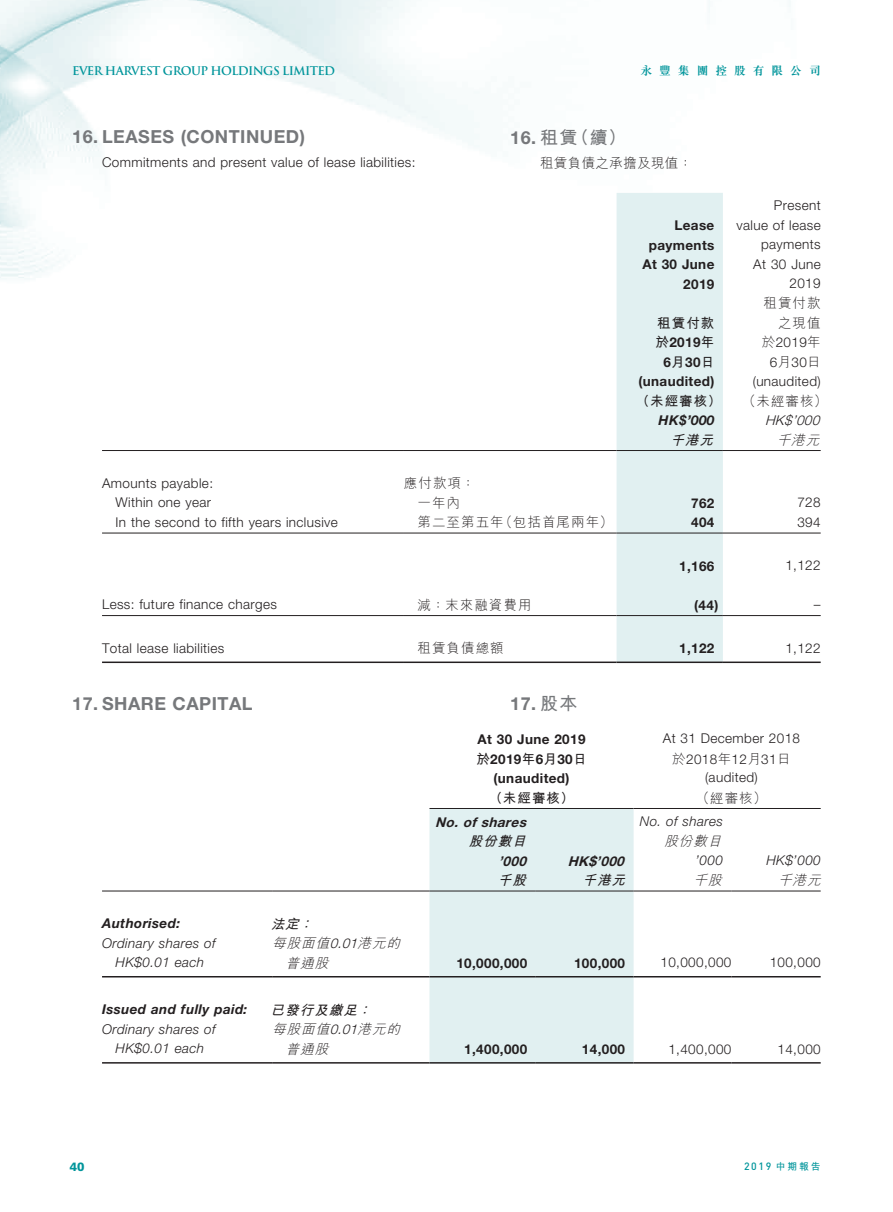
<style>
.page{position:relative;width:893px;height:1212px;background:#fff}
.page>*{position:absolute;margin:0;border:0;box-sizing:border-box;transform-origin:0 0}
.t1{font:700 18px "Helvetica Neue LT Std";letter-spacing:.03em;color:#76787b}
.t2{font:700 18px "M Hei HK";color:#76787b}
.t3{font:300 13.5px/19.5px "Helvetica Neue LT Std";letter-spacing:.03em;color:#231f20;text-align:center}
.t4{font:700 13.5px/19.5px "Helvetica Neue LT Std";letter-spacing:.03em;color:#231f20;text-align:center}
.t5{font:italic 300 13.5px/19.5px "Helvetica Neue LT Std";letter-spacing:.03em;color:#231f20;text-align:center}
.t6{font:300 13.5px/19.5px "M Hei HK";letter-spacing:.08em;color:#231f20;text-align:right}
.t7{font:italic 300 13.5px/19.5px "M Hei HK";color:#231f20}
.t8{font:italic 700 13.5px "Helvetica Neue LT Std";letter-spacing:.03em;color:#231f20}
.t9{font:italic 700 13.5px "M Hei HK";color:#231f20}
.t10{font:italic 700 13.5px "Helvetica Neue LT Std";color:#231f20}
.t11{font:700 13.5px "M Hei HK";letter-spacing:.08em;color:#231f20}
.t12{font:300 13.5px "M Hei HK";letter-spacing:.03em;color:#231f20}
.t13{font:italic 300 13.5px "Helvetica Neue LT Std";color:#231f20}
.t14{font:900 12px "Frutiger LT Std";color:#00959b}
.t15{font:700 11.7px "Trajan Pro";letter-spacing:-.05em;color:#00959b}
.t16{font:700 11.7px "M Sung HK";letter-spacing:.6em;color:#00959b}
.t17{font:500 10.5px "DIN Pro";color:#00959b}
.s1{font-family:"Helvetica Neue LT Std"}
.s2{font-family:"M Hei HK"}
.s3{font-family:"M Hei HK";font-weight:700;font-size:9.75px}
</style>
<div class="page">
<img style="left:0;top:0;width:821px;height:1064px">
<div style="left:617px;top:193px;width:106px;height:468px;background:#e1f0f1"></div>
<hr style="left:102px;top:450px;width:302px;height:1px;background:#231f20">
<hr style="left:404px;top:450px;width:213px;height:1px;background:#231f20">
<hr style="left:617px;top:450px;width:106px;height:1px;background:#231f20">
<hr style="left:723px;top:450px;width:98px;height:1px;background:#231f20">
<hr style="left:102px;top:533px;width:302px;height:1px;background:#231f20">
<hr style="left:404px;top:533px;width:213px;height:1px;background:#231f20">
<hr style="left:617px;top:533px;width:106px;height:1px;background:#231f20">
<hr style="left:723px;top:533px;width:98px;height:1px;background:#231f20">
<hr style="left:102px;top:615px;width:302px;height:1px;background:#231f20">
<hr style="left:404px;top:615px;width:213px;height:1px;background:#231f20">
<hr style="left:617px;top:615px;width:106px;height:1px;background:#231f20">
<hr style="left:723px;top:615px;width:98px;height:1px;background:#231f20">
<hr style="left:102px;top:661px;width:302px;height:2px;background:#231f20">
<hr style="left:404px;top:661px;width:213px;height:2px;background:#231f20">
<hr style="left:617px;top:661px;width:106px;height:2px;background:#231f20">
<hr style="left:723px;top:661px;width:98px;height:2px;background:#231f20">
<div style="left:429px;top:809px;width:205px;height:253px;background:#e1f0f1"></div>
<hr style="left:429px;top:808px;width:205px;height:1px;background:#231f20">
<hr style="left:634px;top:808px;width:187px;height:1px;background:#231f20">
<hr style="left:102px;top:891px;width:170px;height:1px;background:#231f20">
<hr style="left:272px;top:891px;width:157px;height:1px;background:#231f20">
<hr style="left:429px;top:891px;width:107px;height:1px;background:#231f20">
<hr style="left:536px;top:891px;width:98px;height:1px;background:#231f20">
<hr style="left:634px;top:891px;width:97px;height:1px;background:#231f20">
<hr style="left:731px;top:891px;width:90px;height:1px;background:#231f20">
<hr style="left:102px;top:976px;width:170px;height:1px;background:#231f20">
<hr style="left:272px;top:976px;width:157px;height:1px;background:#231f20">
<hr style="left:429px;top:976px;width:107px;height:1px;background:#231f20">
<hr style="left:536px;top:976px;width:98px;height:1px;background:#231f20">
<hr style="left:634px;top:976px;width:97px;height:1px;background:#231f20">
<hr style="left:731px;top:976px;width:90px;height:1px;background:#231f20">
<hr style="left:102px;top:1062px;width:170px;height:1px;background:#231f20">
<hr style="left:272px;top:1062px;width:157px;height:1px;background:#231f20">
<hr style="left:429px;top:1062px;width:107px;height:1px;background:#231f20">
<hr style="left:536px;top:1062px;width:98px;height:1px;background:#231f20">
<hr style="left:634px;top:1062px;width:97px;height:1px;background:#231f20">
<hr style="left:731px;top:1062px;width:90px;height:1px;background:#231f20">
<p class="t15" style="left:72px;top:64px;width:264px">EVER HARVEST GROUP HOLDINGS LIMITED</p>
<p class="t16" style="left:640px;top:63px;width:182px">永豐集團控股有限公司</p>
<h1 class="t1" style="left:72px;top:125px;width:234px">16. LEASES (CONTINUED)</h1>
<p class="t3" style="left:102px;top:152px;width:315px">Commitments and present value of lease liabilities:</p>
<h1 class="t2" style="left:510px;top:124px;width:117px"><span class="s1">16.</span> 租賃（續）</h1>
<p class="t12" style="left:540px;top:153px;width:154px">租賃負債之承擔及現值：</p>
<p class="t4" style="left:649px;top:215px;width:67px;text-align:right">Lease payments</p>
<p class="t3" style="left:736px;top:195px;width:86px;text-align:right">Present<br>value of lease payments</p>
<p class="t4" style="left:642px;top:254px;width:73px">At 30 June</p>
<p class="t3" style="left:753px;top:254px;width:69px">At 30 June</p>
<p class="t4" style="left:683px;top:274px;width:33px">2019</p>
<p class="t3" style="left:789px;top:273px;width:33px">2019</p>
<p class="t11" style="left:657px;top:313px;width:59px">租賃付款</p>
<p class="t4" style="left:655px;top:332px;width:60px"><span class="s2">於</span>2019<span class="s2">年<br></span>6<span class="s2">月</span>30<span class="s2">日</span></p>
<p class="t6" style="left:763px;top:293px;width:59px">租賃付款之現值</p>
<p class="t3" style="left:762px;top:332px;width:60px"><span class="s2">於</span>2019<span class="s2">年<br></span>6<span class="s2">月</span>30<span class="s2">日</span></p>
<p class="t4" style="left:638px;top:371px;width:78px">(unaudited)</p>
<p class="t3" style="left:753px;top:371px;width:70px">(unaudited)</p>
<p class="t11" style="left:636px;top:391px;width:86px">（未經審核）</p>
<p class="t6" style="left:743px;top:390px;width:86px">（未經審核）</p>
<p class="t8" style="left:659px;top:411px;width:57px">HK$’000</p>
<p class="t13" style="left:765px;top:412px;width:60px">HK$’000</p>
<p class="t9" style="left:670px;top:430px;width:49px">千港元</p>
<p class="t7" style="left:777px;top:429px;width:49px">千港元</p>
<p class="t3" style="left:102px;top:473px;width:113px">Amounts payable:</p>
<p class="t6" style="left:404px;top:473px;width:73px">應付款項：</p>
<p class="t3" style="left:116px;top:492px;width:97px">Within one year</p>
<p class="t6" style="left:417px;top:492px;width:44px">一年內</p>
<p class="t4" style="left:691px;top:493px;width:25px">762</p>
<p class="t3" style="left:797px;top:492px;width:25px">728</p>
<p class="t3" style="left:116px;top:512px;width:224px">In the second to fifth years inclusive</p>
<p class="t6" style="left:417px;top:512px;width:197px">第二至第五年（包括首尾兩年）</p>
<p class="t4" style="left:691px;top:512px;width:25px">404</p>
<p class="t3" style="left:797px;top:512px;width:25px">394</p>
<p class="t4" style="left:679px;top:556px;width:37px">1,166</p>
<p class="t3" style="left:785px;top:555px;width:37px">1,122</p>
<p class="t3" style="left:102px;top:594px;width:176px">Less: future finance charges</p>
<p class="t6" style="left:417px;top:594px;width:116px">減：末來融資費用</p>
<p class="t4" style="left:694px;top:595px;width:26px">(44)</p>
<p class="t3" style="left:814px;top:594px;width:8px">–</p>
<p class="t3" style="left:102px;top:638px;width:124px">Total lease liabilities</p>
<p class="t6" style="left:417px;top:638px;width:88px">租賃負債總額</p>
<p class="t4" style="left:679px;top:638px;width:37px">1,122</p>
<p class="t3" style="left:785px;top:638px;width:37px">1,122</p>
<h1 class="t1" style="left:72px;top:693px;width:182px">17. SHARE CAPITAL</h1>
<p class="t8" style="left:102px;top:915px;width:80px">Authorised:</p>
<p class="t9" style="left:271px;top:914px;width:48px">法定：</p>
<p class="t5" style="left:102px;top:933px;width:115px">Ordinary shares of<br>HK$0.01 each</p>
<p class="t7" style="left:286px;top:933px;width:121px;text-indent:-14px">每股面值<span class="s1">0.01</span>港元的普通股</p>
<p class="t8" style="left:102px;top:1001px;width:147px">Issued and fully paid:</p>
<p class="t9" style="left:271px;top:1000px;width:106px">已發行及繳足：</p>
<p class="t5" style="left:102px;top:1019px;width:115px">Ordinary shares of<br>HK$0.01 each</p>
<p class="t7" style="left:286px;top:1019px;width:121px;text-indent:-14px">每股面值<span class="s1">0.01</span>港元的普通股</p>
<h1 class="t1" style="left:510px;top:692px;width:69px">17. <span class="s2">股本</span></h1>
<p class="t4" style="left:476px;top:729px;width:112px">At 30 June 2019<span class="s2">於</span>2019<span class="s2">年</span>6<span class="s2">月</span>30<span class="s2">日</span>(unaudited)</p>
<p class="t11" style="left:489px;top:788px;width:86px">（未經審核）</p>
<p class="t3" style="left:663px;top:728px;width:139px;line-height:20.4px">At 31 December 2018<span class="s2">於</span>2018<span class="s2">年</span>12<span class="s2">月</span>31<span class="s2">日</span></p>
<p class="t3" style="left:705px;top:767px;width:54px">(audited)</p>
<p class="t6" style="left:696px;top:787px;width:72px">（經審核）</p>
<p class="t10" style="left:435px;top:813px;width:97px">No.ofshares</p>
<p class="t5" style="left:640px;top:811px;width:85px">No. of shares</p>
<p class="t9" style="left:469px;top:831px;width:63px">股份數目</p>
<p class="t7" style="left:664px;top:831px;width:63px">股份數目</p>
<p class="t10" style="left:498px;top:852px;width:33px">’000</p>
<p class="t10" style="left:568px;top:852px;width:62px">HK$’000</p>
<p class="t5" style="left:695px;top:850px;width:29px">’000</p>
<p class="t5" style="left:766px;top:850px;width:56px">HK$’000</p>
<p class="t9" style="left:498px;top:870px;width:34px">千股</p>
<p class="t9" style="left:582px;top:870px;width:49px">千港元</p>
<p class="t7" style="left:693px;top:870px;width:34px">千股</p>
<p class="t7" style="left:778px;top:870px;width:49px">千港元</p>
<p class="t4" style="left:456px;top:953px;width:72px">10,000,000</p>
<p class="t4" style="left:574px;top:953px;width:53px">100,000</p>
<p class="t3" style="left:660px;top:952px;width:72px">10,000,000</p>
<p class="t3" style="left:770px;top:952px;width:53px">100,000</p>
<p class="t4" style="left:464px;top:1039px;width:65px">1,400,000</p>
<p class="t4" style="left:582px;top:1039px;width:45px">14,000</p>
<p class="t3" style="left:668px;top:1039px;width:65px">1,400,000</p>
<p class="t3" style="left:777px;top:1039px;width:45px">14,000</p>
<p class="t14" style="left:70px;top:1160px;width:16px">40</p>
<p class="t17" style="left:744px;top:1159px;width:78px">2019 <span class="s3">中期報告</span></p>
</div>
